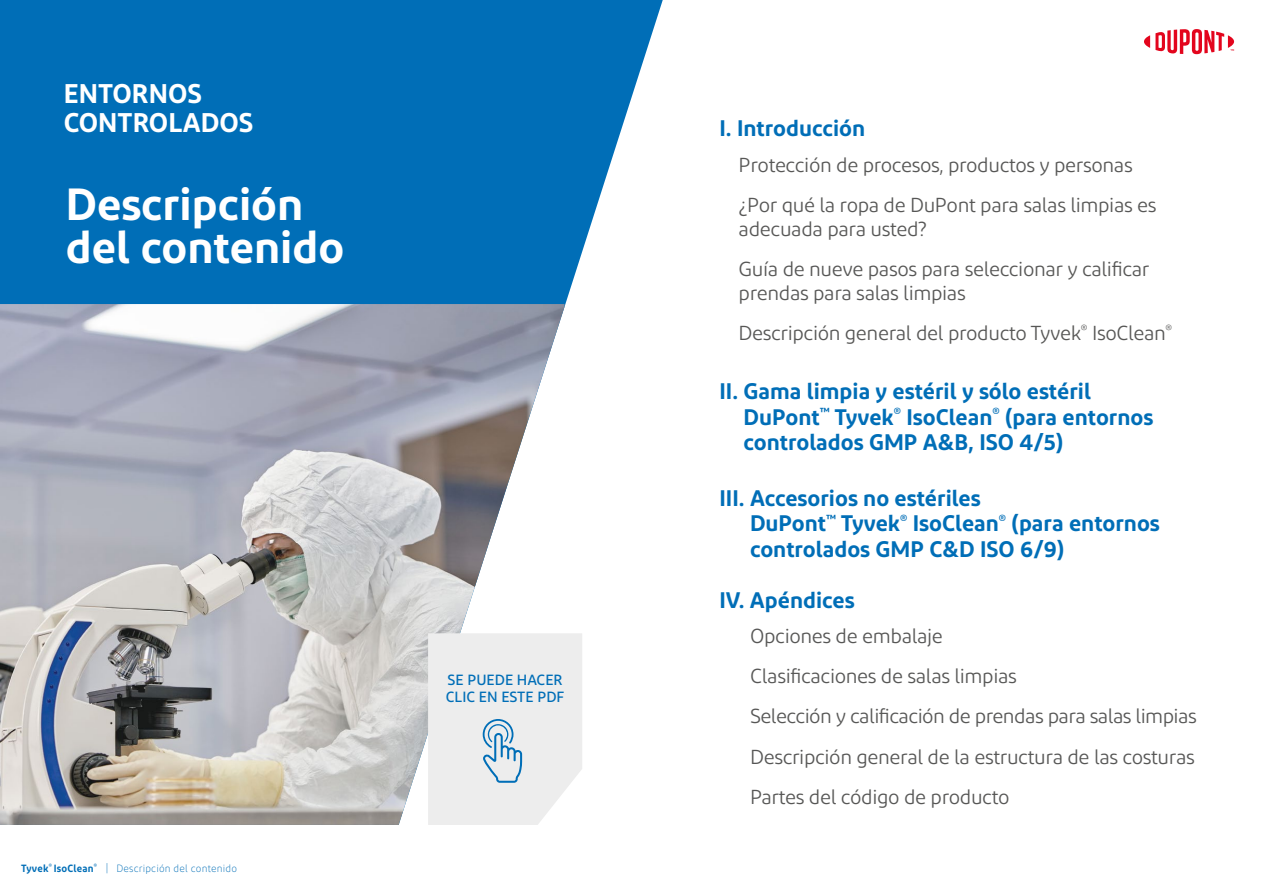
<style>
.page{position:relative;width:1263px;height:893px;background:#fff}
.page>*{position:absolute;margin:0;border:0;box-sizing:border-box;transform-origin:0 0}
.Titre{font:600 45px/43.5px "Diodrum";color:#fff}
.Titre-2{font:600 27px/28.5px "Diodrum";color:#fff}
.Summary-Titre{font:600 22.5px/25.5px "Diodrum";color:#006eb7}
.Summary-Texte{font:20.25px/24px "Diodrum";letter-spacing:-.02em;color:#575756}
.t1{font:500 14.7px/17px "Diodrum";color:#006eb7}
.t2{font:300 10.5px "Diodrum";letter-spacing:.02em;color:#006eb7;scale:.95 1}
.t3{font:600 10.5px "Diodrum";letter-spacing:.025em;color:#006eb7;scale:.95 1}
</style>
<div class="page">
<svg style="left:0;top:0;width:663px;height:309px;background:#1378bc"></svg>
<img style="left:0;top:304px;width:564px;height:521px">
<div style="left:428px;top:633px;width:154px;height:192px;background:#ededed"></div>
<svg style="left:1144px;top:29px;width:90px;height:25px"></svg>
<p class="Titre-2" style="left:64px;top:79px;width:191px">ENTORNOS<br>CONTROLADOS</p>
<p class="Titre" style="left:66px;top:181px;width:280px">Descripción del contenido</p>
<p class="t3" style="left:21px;top:861px;width:81px">Tyvek<sup>®</sup> IsoClean<sup>®</sup></p>
<p class="t2" style="left:106px;top:862px;width:140px">| Descripción del contenido</p>
<p class="t1" style="left:446px;top:671px;width:120px">SE PUEDE HACER<br>CLIC EN ESTE PDF</p>
<p class="Summary-Titre" style="left:719px;top:115px;width:147px">I. Introducción</p>
<p class="Summary-Texte" style="left:739px;top:152px;width:396px">Protección de procesos, productos y personas</p>
<p class="Summary-Texte" style="left:739px;top:192px;width:419px">¿Por qué la ropa de DuPont para salas limpias es adecuada para usted?</p>
<p class="Summary-Texte" style="left:739px;top:256px;width:412px">Guía de nueve pasos para seleccionar y calificar prendas para salas limpias</p>
<p class="Summary-Texte" style="left:739px;top:320px;width:435px">Descripción general del producto Tyvek<sup>®</sup> IsoClean<sup>®</sup></p>
<p class="Summary-Titre" style="left:743px;top:378px;width:411px;text-indent:-24px">II. Gama limpia y estéril y sólo estéril<br>DuPont<sup>™</sup> Tyvek<sup>®</sup> IsoClean<sup>®</sup> (para entornos controlados GMP A&amp;B, ISO 4/5)</p>
<p class="Summary-Titre" style="left:750px;top:484px;width:411px;text-indent:-30px">III. Accesorios no estériles<br>DuPont<sup>™</sup> Tyvek<sup>®</sup> IsoClean<sup>®</sup> (para entornos controlados GMP C&amp;D ISO 6/9)</p>
<p class="Summary-Titre" style="left:719px;top:586px;width:137px">IV. Apéndices</p>
<p class="Summary-Texte" style="left:750px;top:624px;width:194px">Opciones de embalaje</p>
<p class="Summary-Texte" style="left:750px;top:664px;width:268px">Clasificaciones de salas limpias</p>
<p class="Summary-Texte" style="left:750px;top:704px;width:448px">Selección y calificación de prendas para salas limpias</p>
<p class="Summary-Texte" style="left:750px;top:744px;width:446px">Descripción general de la estructura de las costuras</p>
<p class="Summary-Texte" style="left:750px;top:784px;width:261px">Partes del código de producto</p>
</div>
